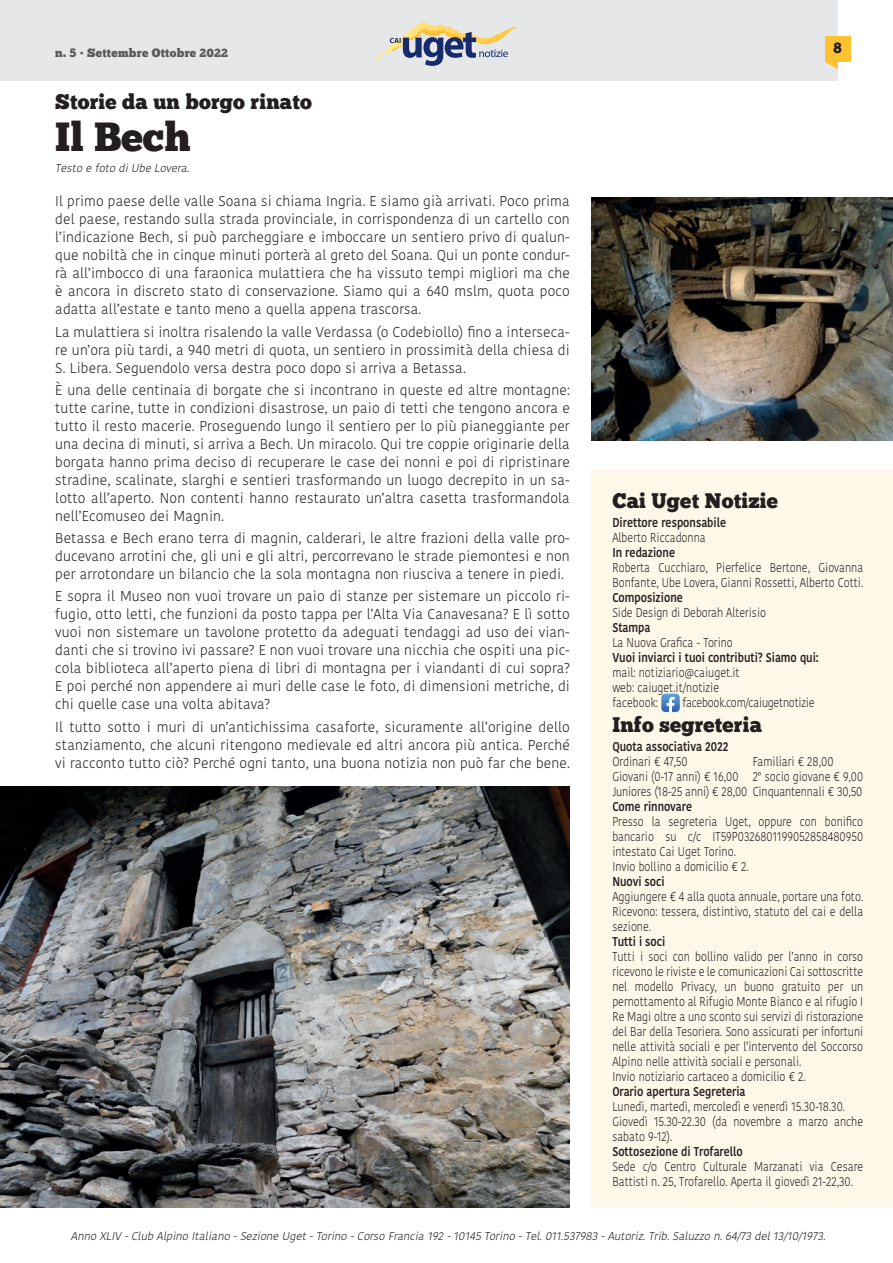
<style>
.page{position:relative;width:893px;height:1263px;background:#fff}
.page>*{position:absolute;margin:0;border:0;box-sizing:border-box;transform-origin:0 0}
.TITOLI_Articoli{font:40.5px "Chunk Five";letter-spacing:.005em;color:#231f20}
.SOTTOTITOLI_Articoli{font:21px "Chunk Five";letter-spacing:.01em;color:#231f20}
.t1{font:15px "Chunk Five";color:#231f20}
.TESTO_Articoli{font:300 14.25px/18px "Kohinoor Bangla";letter-spacing:.01em;color:#231f20;text-align:justify}
.t2{font:300 12.75px/15px "Kohinoor Bangla";color:#231f20;scale:.85 1}
.t3{font:600 12.75px "Kohinoor Bangla";color:#231f20;scale:.85 1}
.t4{font:300 12.75px "Kohinoor Bangla";letter-spacing:-.02em;color:#231f20;scale:.85 1}
.t5{font:12px "Chunk Five";letter-spacing:.02em;color:#57585a}
.AUTORI_Articoli{font:italic 300 11.25px "Kohinoor Bangla";color:#231f20}
</style>
<div class="page">
<div style="left:0;top:0;width:838px;height:81px;background:#e6e7e9"></div>
<div style="left:825px;top:36px;width:25px;height:26px;background:#fec231"></div>
<svg style="left:825px;top:62px;width:13px;height:7px"></svg>
<svg style="left:375px;top:21px;width:143px;height:45px"></svg>
<div style="left:591px;top:471px;width:302px;height:737px;background:#fef8e9"></div>
<img style="left:661px;top:694px;width:19px;height:18px">
<img style="left:0;top:787px;width:570px;height:421px">
<img style="left:591px;top:198px;width:302px;height:242px">
<p class="t5" style="left:55px;top:47px;width:174px">n. 5 • Settembre Ottobre 2022</p>
<p class="SOTTOTITOLI_Articoli" style="left:55px;top:92px;width:258px">Storie da un borgo rinato</p>
<p class="TITOLI_Articoli" style="left:55px;top:118px;width:137px">Il Bech</p>
<p class="AUTORI_Articoli" style="left:55px;top:160px;width:138px">Testo e foto diUbe Lovera.</p>
<p class="TESTO_Articoli" style="left:55px;top:192px;width:516px">Il primo paese delle valle Soana si chiama Ingria. E siamo già arrivati. Poco prima del paese, restando sulla strada provinciale, in corrispondenza di un cartello con l’indicazione Bech, si può parcheggiare e imboccare un sentiero privo di qualun&shy;que nobiltà che in cinque minuti porterà al greto del Soana. Qui un ponte condur&shy;rà all’imbocco di una faraonica mulattiera che ha vissuto tempi migliori ma che è ancora in discreto stato di conservazione. Siamo qui a 640 mslm, quota poco adatta all’estate e tanto meno a quella appena trascorsa.</p>
<p class="TESTO_Articoli" style="left:55px;top:322px;width:516px">La mulattiera si inoltra risalendo la valle Verdassa (o Codebiollo) fino a interseca&shy;re un’ora più tardi, a 940 metri di quota, un sentiero in prossimità della chiesa di S. Libera. Seguendolo versa destra poco dopo si arriva a Betassa.</p>
<p class="TESTO_Articoli" style="left:55px;top:381px;width:516px">È una delle centinaia di borgate che si incontrano in queste ed altre montagne: tutte carine, tutte in condizioni disastrose, un paio di tetti che tengono ancora e tutto il resto macerie. Proseguendo lungo il sentiero per lo più pianeggiante per una decina di minuti, si arriva a Bech. Un miracolo. Qui tre coppie originarie della borgata hanno prima deciso di recuperare le case dei nonni e poi di ripristinare stradine, scalinate, slarghi e sentieri trasformando un luogo decrepito in un sa&shy;lotto all’aperto. Non contenti hanno restaurato un’altra casetta trasformandola nell’Ecomuseo dei Magnin.</p>
<p class="TESTO_Articoli" style="left:55px;top:529px;width:516px">Betassa e Bech erano terra di magnin, calderari, le altre frazioni della valle pro&shy;ducevano arrotini che, gli uni e gli altri, percorrevano le strade piemontesi e non per arrotondare un bilancio che la sola montagna non riusciva a tenere in piedi.</p>
<p class="TESTO_Articoli" style="left:55px;top:587px;width:516px">E sopra il Museo non vuoi trovare un paio di stanze per sistemare un piccolo ri&shy;fugio, otto letti, che funzioni da posto tappa per l’Alta Via Canavesana? E lì sotto vuoi non sistemare un tavolone protetto da adeguati tendaggi ad uso dei vian&shy;danti che si trovino ivi passare? E non vuoi trovare una nicchia che ospiti una pic&shy;cola biblioteca all’aperto piena di libri di montagna per i viandanti di cui sopra?<br>E poi perché non appendere ai muri delle case le foto, di dimensioni metriche, di chi quelle case una volta abitava?</p>
<p class="TESTO_Articoli" style="left:55px;top:717px;width:516px">Il tutto sotto i muri di un’antichissima casaforte, sicuramente all’origine dello stanziamento, che alcuni ritengono medievale ed altri ancora più antica. Perché vi racconto tutto ciò? Perché ogni tanto, una buona notizia non può far che bene.</p>
<p class="t1" style="left:834px;top:41px;width:10px">8</p>
<h2 class="SOTTOTITOLI_Articoli" style="left:612px;top:490px;width:167px">Cai Uget Notizie</h2>
<p class="t3" style="left:612px;top:512px;width:135px">Direttore responsabile</p>
<p class="t2" style="left:612px;top:530px;width:111px">Alberto Riccadonna</p>
<p class="t3" style="left:612px;top:542px;width:75px">In redazione</p>
<p class="t2" style="left:612px;top:560px;width:297px">Roberta Cucchiaro, Pierfelice Bertone, Giovanna<br>Bonfante, Ube Lovera, Gianni Rossetti, Alberto Cotti.</p>
<p class="t3" style="left:612px;top:587px;width:84px">Composizione</p>
<p class="t2" style="left:612px;top:605px;width:182px">Side Design di Deborah Alterisio</p>
<p class="t3" style="left:612px;top:617px;width:46px">Stampa</p>
<p class="t2" style="left:612px;top:635px;width:143px">La Nuova Grafica - Torino</p>
<p class="t3" style="left:612px;top:647px;width:244px">Vuoi inviarci i tuoi contributi? Siamo qui:</p>
<p class="t2" style="left:612px;top:665px;width:151px">mail: notiziario@caiuget.it web: caiuget.it/notizie facebook:</p>
<p class="t4" style="left:682px;top:693px;width:157px">facebook.com/caiugetnotizie</p>
<h2 class="SOTTOTITOLI_Articoli" style="left:612px;top:715px;width:151px">Info segreteria</h2>
<p class="t3" style="left:612px;top:736px;width:138px">Quota associativa 2022</p>
<p class="t2" style="left:612px;top:754px;width:90px">Ordinari € 47,50</p>
<p class="t2" style="left:612px;top:754px;width:297px;text-indent:140px">Familiari € 28,00<br>Giovani (0-17 anni) € 16,00 2° socio giovane € 9,00<br>Juniores (18-25 anni) € 28,00 Cinquantennali € 30,50</p>
<p class="t3" style="left:612px;top:796px;width:95px">Come rinnovare</p>
<p class="t2" style="left:612px;top:814px;width:297px">Presso la segreteria Uget, oppure con bonifico bancario su c/c IT59P0326801199052858480950 intestato Cai Uget Torino.<br>Invio bollino a domicilio € 2.</p>
<p class="t3" style="left:612px;top:871px;width:63px">Nuovi soci</p>
<p class="t2" style="left:612px;top:889px;width:297px;text-align:justify">Aggiungere € 4 alla quota annuale, portare una foto.<br>Ricevono: tessera, distintivo, statuto del cai e della sezione.</p>
<p class="t3" style="left:612px;top:931px;width:64px">Tutti i soci</p>
<p class="t2" style="left:612px;top:949px;width:297px">Tutti i soci con bollino valido per l’anno in corso ricevono le riviste e le comunicazioni Cai sottoscritte nel modello Privacy, un buono gratuito per un pernottamento al Rifugio Monte Bianco e al rifugio I Re Magi oltre a uno sconto sui servizi di ristorazione del Bar della Tesoriera. Sono assicurati per infortuni nelle attività sociali e per l’intervento del Soccorso Alpino nelle attività sociali e personali.<br>Invio notiziario cartaceo a domicilio € 2.</p>
<p class="t3" style="left:612px;top:1081px;width:158px">Orario apertura Segreteria</p>
<p class="t2" style="left:612px;top:1099px;width:297px">Lunedì, martedì, mercoledì e venerdì 15.30-18.30.<br>Giovedì 15.30-22.30 (da novembre a marzo anche sabato 9-12).</p>
<p class="t3" style="left:612px;top:1141px;width:155px">Sottosezione di Trofarello</p>
<p class="t2" style="left:612px;top:1159px;width:297px">Sede c/o Centro Culturale Marzanati via Cesare<br>Battisti n. 25, Trofarello. Aperta il giovedì 21-22,30.</p>
<p class="AUTORI_Articoli" style="left:71px;top:1227px;width:759px">Anno XLIV -Club Alpino Italiano -Sezione Uget-Torino -Corso Francia 192 -10145 Torino -Tel.011.537983 -Autoriz.Trib.Saluzzo n.64/73 del13/10/1973.</p>
</div>
